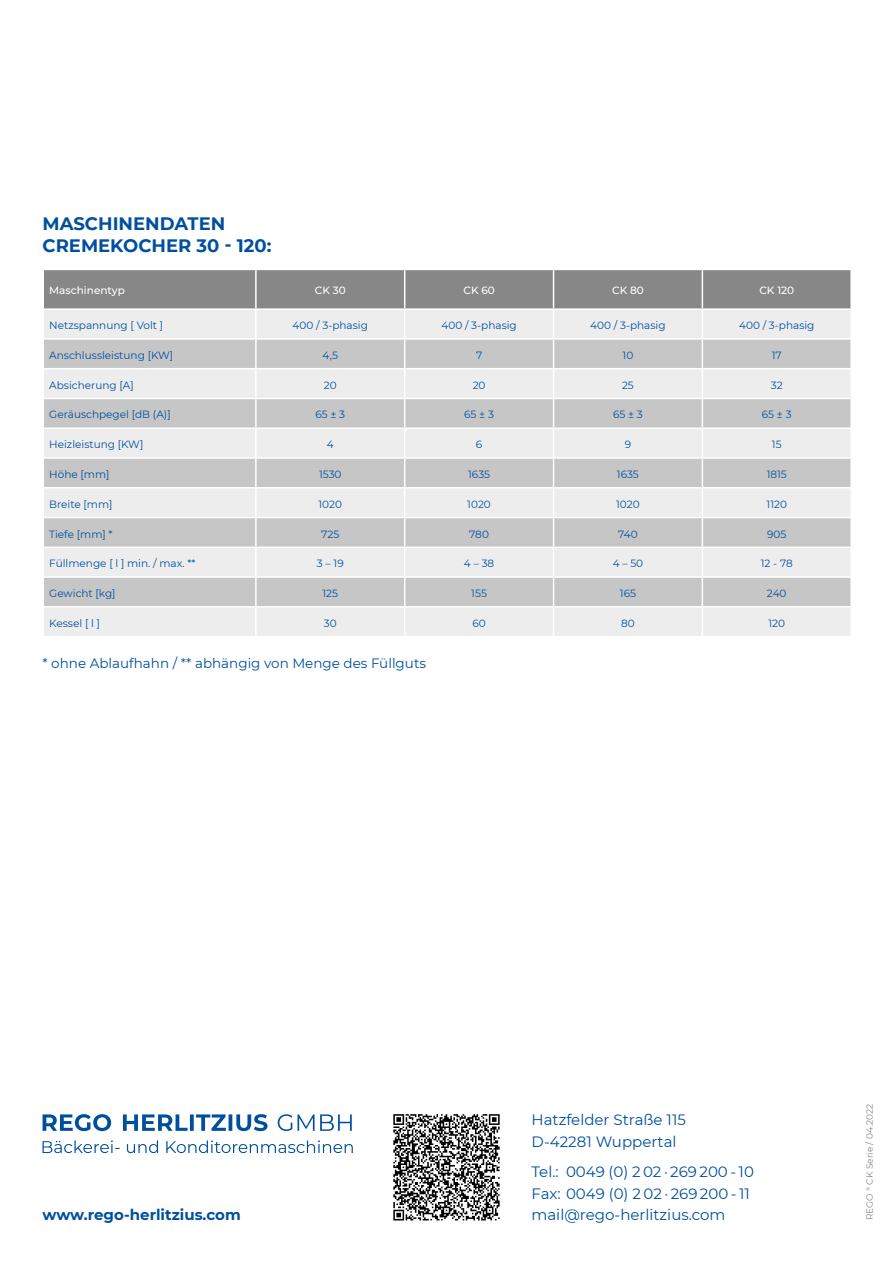
<style>
.page{position:relative;width:893px;height:1263px;background:#fff}
.page>*{position:absolute;margin:0;border:0;box-sizing:border-box;transform-origin:0 0}
.t1{font:700 18px/21.6px "Montserrat";color:#004f9f}
.t2{font:15px/21.8px "Montserrat";color:#004f9f}
.t3{font:700 15px "Montserrat";color:#004f9f}
.t4{font:13.5px "Montserrat";color:#004f9f}
.t5{font:10.5px "Montserrat";color:#004f9f}
.t6{font:500 10.5px "Montserrat";color:#fff}
.t7{font:9px "Montserrat";color:#878787}
</style>
<div class="page">
<svg style="left:43px;top:269px;width:808px;height:367px;background:#d4d4d4"></svg>
<hr style="left:850px;top:608px;width:2px;height:28px;background:#fff">
<svg style="left:43px;top:1140px;width:310px;height:13px"></svg>
<svg style="left:43px;top:1114px;width:309px;height:17px"></svg>
<svg style="left:393px;top:1114px;width:107px;height:106px"></svg>
<h1 class="t1" style="left:43px;top:212px;width:230px">MASCHINENDATEN<br>CREMEKOCHER 30 - 120:</h1>
<p class="t6" style="left:49px;top:283px;width:77px">Maschinentyp</p>
<p class="t6" style="left:315px;top:283px;width:32px">CK 30</p>
<p class="t6" style="left:463px;top:283px;width:33px">CK 60</p>
<p class="t6" style="left:612px;top:283px;width:33px">CK 80</p>
<p class="t6" style="left:759px;top:283px;width:36px">CK 120</p>
<p class="t5" style="left:49px;top:318px;width:115px">Netzspannung [ Volt ]</p>
<p class="t5" style="left:293px;top:318px;width:77px">400 / 3-phasig</p>
<p class="t5" style="left:441px;top:318px;width:77px">400 / 3-phasig</p>
<p class="t5" style="left:590px;top:318px;width:77px">400 / 3-phasig</p>
<p class="t5" style="left:739px;top:318px;width:77px">400 / 3-phasig</p>
<p class="t5" style="left:49px;top:348px;width:126px">Anschlussleistung [KW]</p>
<p class="t5" style="left:323px;top:348px;width:17px">4,5</p>
<p class="t5" style="left:476px;top:348px;width:8px">7</p>
<p class="t5" style="left:623px;top:348px;width:12px">10</p>
<p class="t5" style="left:772px;top:348px;width:11px">17</p>
<p class="t5" style="left:49px;top:378px;width:86px">Absicherung [A]</p>
<p class="t5" style="left:324px;top:378px;width:14px">20</p>
<p class="t5" style="left:473px;top:378px;width:14px">20</p>
<p class="t5" style="left:622px;top:378px;width:13px">25</p>
<p class="t5" style="left:771px;top:378px;width:13px">32</p>
<p class="t5" style="left:49px;top:407px;width:123px">Geräuschpegel [dB (A)]</p>
<p class="t5" style="left:315px;top:407px;width:31px">65 ± 3</p>
<p class="t5" style="left:464px;top:407px;width:31px">65 ± 3</p>
<p class="t5" style="left:613px;top:407px;width:31px">65 ± 3</p>
<p class="t5" style="left:762px;top:407px;width:31px">65 ± 3</p>
<p class="t5" style="left:49px;top:437px;width:96px">Heizleistung [KW]</p>
<p class="t5" style="left:327px;top:437px;width:8px">4</p>
<p class="t5" style="left:476px;top:437px;width:8px">6</p>
<p class="t5" style="left:625px;top:437px;width:8px">9</p>
<p class="t5" style="left:772px;top:437px;width:11px">15</p>
<p class="t5" style="left:49px;top:467px;width:62px">Höhe [mm]</p>
<p class="t5" style="left:319px;top:467px;width:24px">1530</p>
<p class="t5" style="left:468px;top:467px;width:23px">1635</p>
<p class="t5" style="left:617px;top:467px;width:23px">1635</p>
<p class="t5" style="left:767px;top:467px;width:22px">1815</p>
<p class="t5" style="left:49px;top:497px;width:65px">Breite [mm]</p>
<p class="t5" style="left:318px;top:497px;width:25px">1020</p>
<p class="t5" style="left:467px;top:497px;width:25px">1020</p>
<p class="t5" style="left:616px;top:497px;width:25px">1020</p>
<p class="t5" style="left:766px;top:497px;width:22px">1120</p>
<p class="t5" style="left:49px;top:527px;width:65px">Tiefe [mm] *</p>
<p class="t5" style="left:321px;top:527px;width:20px">725</p>
<p class="t5" style="left:469px;top:527px;width:21px">780</p>
<p class="t5" style="left:618px;top:527px;width:21px">740</p>
<p class="t5" style="left:767px;top:527px;width:21px">905</p>
<p class="t5" style="left:49px;top:556px;width:148px">Füllmenge [ l ] min. / max. **</p>
<p class="t5" style="left:317px;top:556px;width:28px">3 – 19</p>
<p class="t5" style="left:464px;top:556px;width:32px">4 – 38</p>
<p class="t5" style="left:613px;top:556px;width:32px">4 – 50</p>
<p class="t5" style="left:761px;top:556px;width:33px">12 - 78</p>
<p class="t5" style="left:49px;top:586px;width:68px">Gewicht [kg]</p>
<p class="t5" style="left:322px;top:586px;width:17px">125</p>
<p class="t5" style="left:471px;top:586px;width:17px">155</p>
<p class="t5" style="left:620px;top:586px;width:18px">165</p>
<p class="t5" style="left:767px;top:586px;width:21px">240</p>
<p class="t5" style="left:49px;top:616px;width:52px">Kessel [ l ]</p>
<p class="t5" style="left:324px;top:616px;width:14px">30</p>
<p class="t5" style="left:472px;top:616px;width:15px">60</p>
<p class="t5" style="left:621px;top:616px;width:15px">80</p>
<p class="t5" style="left:768px;top:616px;width:18px">120</p>
<p class="t4" style="left:43px;top:654px;width:385px">* ohne Ablaufhahn / ** abhängig von Menge des Füllguts</p>
<h2 class="t3" style="left:43px;top:1204px;width:200px">www.rego-herlitzius.com</h2>
<h2 class="t2" style="left:531px;top:1108px;width:156px">Hatzfelder Straße 115<br>D-42281 Wuppertal</h2>
<h2 class="t2" style="left:531px;top:1160px;width:224px">Tel.: 0049 (0) 2 02 · 269 200 - 10<br>Fax: 0049 (0) 2 02 · 269 200 - 11 mail@rego-herlitzius.com</h2>
<p class="t7" style="left:863px;top:1220px;width:118px;rotate:-90deg">REGO <sup>®</sup> CK Serie / 04.2022</p>
</div>
